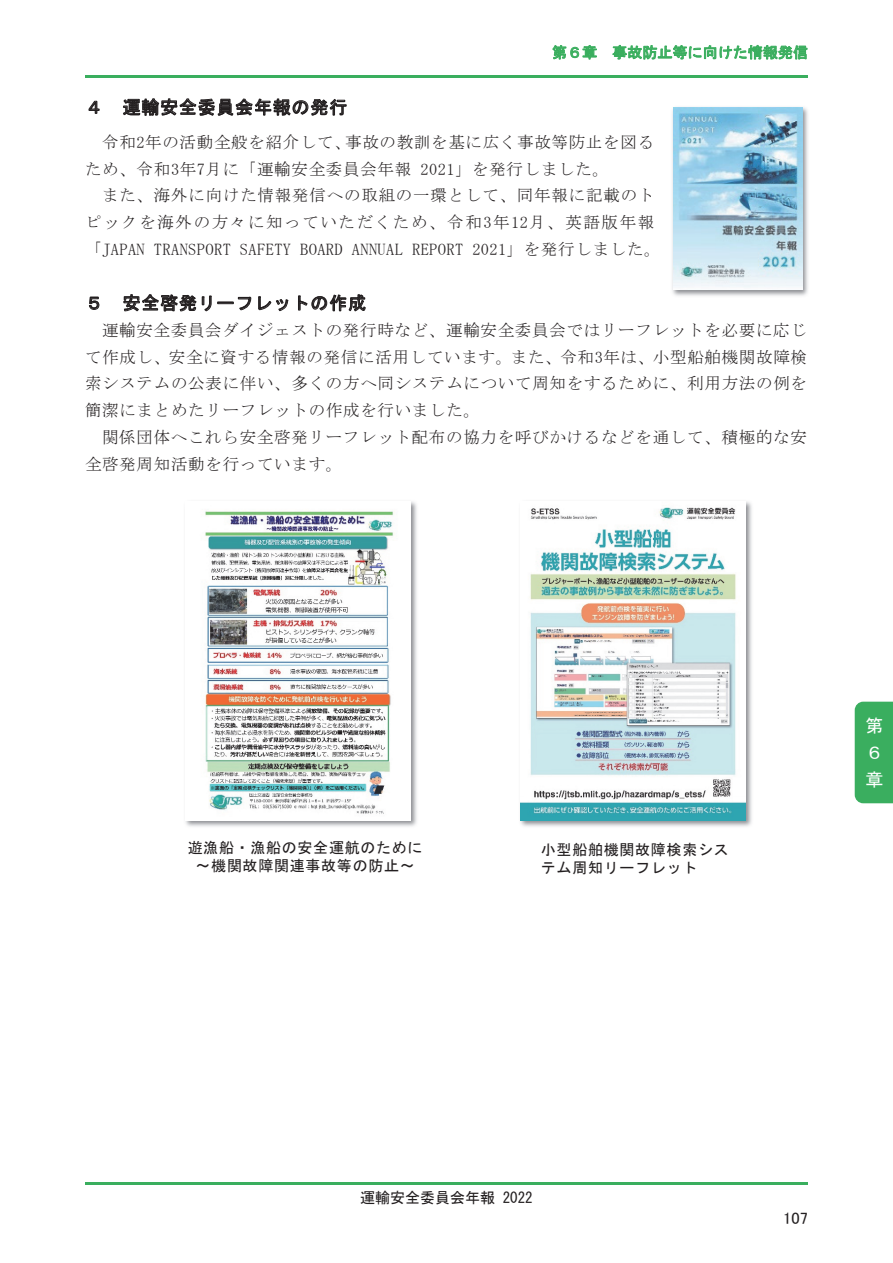
<style>
.page{position:relative;width:893px;height:1263px;background:#fff}
.page>*{position:absolute;margin:0;border:0;box-sizing:border-box;transform-origin:0 0}
.t1{font:18px "MS Gothic";letter-spacing:.045em;color:#231f20}
.t2{font:18px/27px "MS Gothic";color:#fff}
.t3{font:16.5px/26.8px "MS Mincho";letter-spacing:.045em;color:#231f20}
.t4{font:16.5px "MS P Gothic";color:#231f20}
.t5{font:15px/18px "MS Gothic";letter-spacing:.04em;color:#231f20}
.t6{font:15px "MS Gothic";color:#3aae5e}
.t7{font:15px "MS Gothic";color:#231f20}
</style>
<div class="page">
<hr style="left:85px;top:75px;width:723px;height:3px;background:#3aae5e">
<hr style="left:85px;top:1182px;width:723px;height:2px;background:#3aae5e">
<img style="left:672px;top:107px;width:136px;height:189px">
<img style="left:673px;top:107px;width:129px;height:182px">
<img style="left:520px;top:501px;width:232px;height:326px">
<img style="left:521px;top:502px;width:225px;height:319px">
<img style="left:185px;top:501px;width:232px;height:326px">
<img style="left:185px;top:502px;width:226px;height:319px">
<div style="left:855px;top:702px;width:38px;height:101px;background:#3aae5f"></div>
<p class="t6" style="left:552px;top:45px;width:258px">第６章 事故防止等に向けた情報発信</p>
<p class="t1" style="left:85px;top:98px;width:264px">４ 運輸安全委員会年報の発行</p>
<p class="t3" style="left:85px;top:129px;width:571px;text-indent:17px">令和2年の活動全般を紹介して、事故の教訓を基に広く事故等防止を図るため、令和3年7月に「運輸安全委員会年報 2021」を発行しました。</p>
<p class="t3" style="left:85px;top:182px;width:577px;text-indent:17px">また、海外に向けた情報発信への取組の一環として、同年報に記載のトピックを海外の方々に知っていただくため、令和3年12月、英語版年報「JAPAN TRANSPORT SAFETY BOARD ANNUAL REPORT 2021」を発行しました。</p>
<p class="t1" style="left:85px;top:294px;width:282px">５ 安全啓発リーフレットの作成</p>
<p class="t3" style="left:85px;top:316px;width:723px;text-align:justify;text-indent:17px">運輸安全委員会ダイジェストの発行時など、運輸安全委員会ではリーフレットを必要に応じて作成し、安全に資する情報の発信に活用しています。また、令和3年は、小型船舶機関故障検索システムの公表に伴い、多くの方へ同システムについて周知をするために、利用方法の例を簡潔にまとめたリーフレットの作成を行いました。</p>
<p class="t3" style="left:85px;top:424px;width:723px;text-indent:17px">関係団体へこれら安全啓発リーフレット配布の協力を呼びかけるなどを通して、積極的な安全啓発周知活動を行っています。</p>
<p class="t5" style="left:188px;top:839px;width:236px;text-align:center">遊漁船・漁船の安全運航のために～機関故障関連事故等の防止～</p>
<p class="t5" style="left:541px;top:841px;width:189px">小型船舶機関故障検索システム周知リーフレット</p>
<p class="t2" style="left:865px;top:712px;width:19px">第<br>６章</p>
<p class="t7" style="left:360px;top:1190px;width:174px">運輸安全委員会年報 2022</p>
<p class="t4" style="left:783px;top:1210px;width:26px">107</p>
</div>
